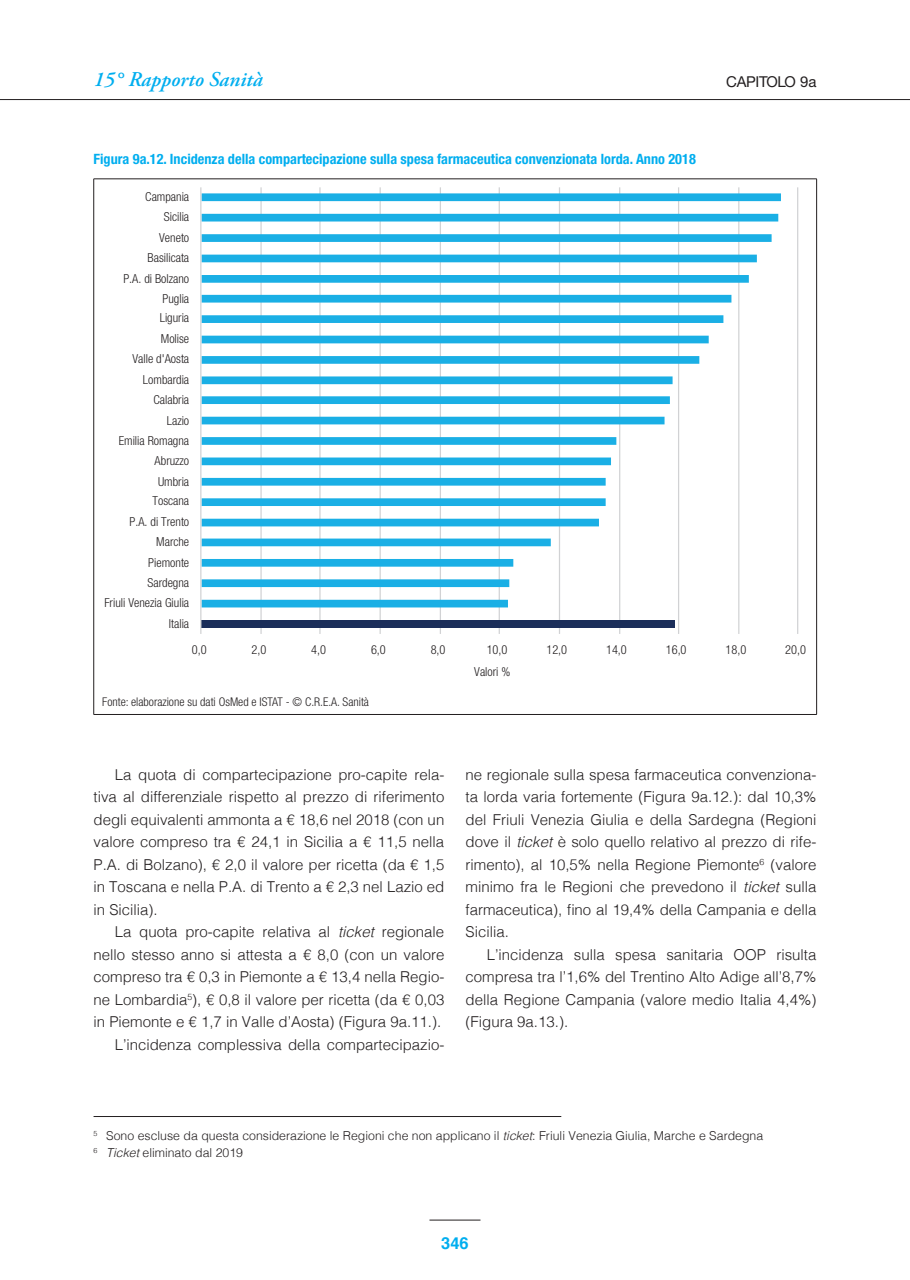
<style>
.page{position:relative;width:910px;height:1280px;background:#fff}
.page>*{position:absolute;margin:0;border:0;box-sizing:border-box;transform-origin:0 0}
.t1{font:italic 600 21px "Adobe Garamond Pro";color:#00aeef}
.t2{font:700 16.5px "Helvetica";color:#00aeef}
.t3{font:300 15px/22.5px "Helvetica";color:#231f20;text-align:justify}
.t4{font:15px "Helvetica Neue";letter-spacing:-.025em;color:#231f20}
.t5{font:700 condensed 14.25px "Helvetica Neue";color:#00aeef}
.t6{font:300 condensed 12.3px "Helvetica Neue";color:#231f20}
.t7{font:300 12.3px/17px "Helvetica";color:#231f20}
.t8{font:300 condensed 12px "Helvetica Neue";color:#231f20}
.s1{font-style:italic}
</style>
<div class="page">
<hr style="left:0;top:99px;width:910px;height:1px;background:#231f20">
<hr style="left:429px;top:1220px;width:51px;height:1px;background:#231f20">
<hr style="left:94px;top:179px;width:723px;height:1px;background:#231f20">
<hr style="left:93px;top:179px;width:1px;height:535px;background:#231f20">
<hr style="left:816px;top:179px;width:1px;height:535px;background:#231f20">
<hr style="left:94px;top:714px;width:723px;height:1px;background:#231f20">
<hr style="left:260px;top:187px;width:2px;height:447px;background:#d1d2d4">
<hr style="left:319px;top:187px;width:2px;height:447px;background:#d1d2d4">
<hr style="left:380px;top:187px;width:1px;height:447px;background:#d1d2d4">
<hr style="left:440px;top:187px;width:1px;height:447px;background:#d1d2d4">
<hr style="left:499px;top:187px;width:1px;height:447px;background:#d1d2d4">
<hr style="left:559px;top:187px;width:1px;height:447px;background:#d1d2d4">
<hr style="left:619px;top:187px;width:1px;height:447px;background:#d1d2d4">
<hr style="left:678px;top:187px;width:1px;height:447px;background:#d1d2d4">
<hr style="left:738px;top:187px;width:1px;height:447px;background:#d1d2d4">
<hr style="left:797px;top:187px;width:1px;height:447px;background:#d1d2d4">
<div style="left:202px;top:620px;width:473px;height:8px;background:#1b2e5a"></div>
<svg style="left:202px;top:193px;width:579px;height:414px"></svg>
<hr style="left:200px;top:187px;width:1px;height:447px;background:#d1d2d4">
<hr style="left:94px;top:1116px;width:467px;height:1px;background:#231f20">
<h1 class="t1" style="left:94px;top:67px;width:170px">15° Rapporto Sanità</h1>
<p class="t4" style="left:726px;top:73px;width:92px">CAPITOLO 9a</p>
<p class="t5" style="left:94px;top:150px;width:604px">Figura 9a.12. Incidenza della compartecipazione sulla spesa farmaceutica convenzionata lorda. Anno 2018</p>
<p class="t6" style="left:145px;top:190px;width:45px">Campania</p>
<p class="t6" style="left:164px;top:209px;width:27px">Sicilia</p>
<p class="t6" style="left:159px;top:230px;width:32px">Veneto</p>
<p class="t6" style="left:148px;top:250px;width:43px">Basilicata</p>
<p class="t6" style="left:123px;top:271px;width:67px">P.A. di Bolzano</p>
<p class="t6" style="left:162px;top:291px;width:28px">Puglia</p>
<p class="t6" style="left:160px;top:311px;width:31px">Liguria</p>
<p class="t6" style="left:161px;top:332px;width:30px">Molise</p>
<p class="t6" style="left:132px;top:352px;width:58px">Valle d'Aosta</p>
<p class="t6" style="left:143px;top:373px;width:48px">Lombardia</p>
<p class="t6" style="left:154px;top:393px;width:37px">Calabria</p>
<p class="t6" style="left:167px;top:413px;width:24px">Lazio</p>
<p class="t6" style="left:119px;top:433px;width:72px">Emilia Romagna</p>
<p class="t6" style="left:155px;top:453px;width:36px">Abruzzo</p>
<p class="t6" style="left:158px;top:474px;width:33px">Umbria</p>
<p class="t6" style="left:153px;top:494px;width:38px">Toscana</p>
<p class="t6" style="left:130px;top:515px;width:61px">P.A. di Trento</p>
<p class="t6" style="left:156px;top:535px;width:35px">Marche</p>
<p class="t6" style="left:148px;top:556px;width:42px">Piemonte</p>
<p class="t6" style="left:148px;top:576px;width:43px">Sardegna</p>
<p class="t6" style="left:104px;top:595px;width:86px">Friuli Venezia Giulia</p>
<p class="t6" style="left:169px;top:616px;width:22px">Italia</p>
<p class="t6" style="left:192px;top:643px;width:16px">0,0</p>
<p class="t6" style="left:252px;top:643px;width:16px">2,0</p>
<p class="t6" style="left:311px;top:643px;width:16px">4,0</p>
<p class="t6" style="left:371px;top:643px;width:16px">6,0</p>
<p class="t6" style="left:431px;top:643px;width:16px">8,0</p>
<p class="t6" style="left:487px;top:643px;width:22px">10,0</p>
<p class="t6" style="left:546px;top:643px;width:22px">12,0</p>
<p class="t6" style="left:606px;top:643px;width:22px">14,0</p>
<p class="t6" style="left:666px;top:643px;width:22px">16,0</p>
<p class="t6" style="left:725px;top:643px;width:22px">18,0</p>
<p class="t6" style="left:785px;top:643px;width:22px">20,0</p>
<p class="t8" style="left:102px;top:695px;width:268px">Fonte: elaborazione su dati OsMed e ISTAT - © C.R.E.A. Sanità</p>
<p class="t6" style="left:474px;top:665px;width:38px">Valori %</p>
<p class="t3" style="left:94px;top:762px;width:352px;text-indent:21px">La quota di compartecipazione pro-capite rela&shy;tiva al differenziale rispetto al prezzo di riferimento degli equivalenti ammonta a € 18,6 nel 2018 (con un valore compreso tra € 24,1 in Sicilia a € 11,5 nella P.A. di Bolzano), € 2,0 il valore per ricetta (da € 1,5 in Toscana e nella P.A. di Trento a € 2,3 nel Lazio ed in Sicilia).</p>
<p class="t3" style="left:94px;top:919px;width:352px;text-align:right">La quota pro-capite relativa al <span class="s1">ticket</span> regionale nello stesso anno si attesta a € 8,0 (con un valore compreso tra € 0,3 in Piemonte a € 13,4 nella Regio&shy;ne Lombardia<sup>5</sup>), € 0,8 il valore per ricetta (da € 0,03 in Piemonte e € 1,7 in Valle d’Aosta) (Figura 9a.11.).<br>L’incidenza complessiva della compartecipazio-</p>
<p class="t3" style="left:466px;top:762px;width:352px">ne regionale sulla spesa farmaceutica convenziona&shy;ta lorda varia fortemente (Figura 9a.12.): dal 10,3% del Friuli Venezia Giulia e della Sardegna (Regioni dove il <span class="s1">ticket</span> è solo quello relativo al prezzo di rife&shy;rimento), al 10,5% nella Regione Piemonte<sup>6</sup> (valore minimo fra le Regioni che prevedono il <span class="s1">ticket</span> sulla farmaceutica), fino al 19,4% della Campania e della Sicilia.</p>
<p class="t3" style="left:466px;top:942px;width:352px;text-indent:21px">L’incidenza sulla spesa sanitaria OOP risulta compresa tra l’1,6% del Trentino Alto Adige all’8,7% della Regione Campania (valore medio Italia 4,4%) (Figura 9a.13.).</p>
<p class="t7" style="left:94px;top:1126px;width:671px"><sup>5</sup> Sono escluse da questa considerazione le Regioni che non applicano il <span class="s1">ticket</span>: Friuli Venezia Giulia, Marche e Sardegna<br><sup>6</sup> <span class="s1">Ticket</span> eliminato dal 2019</p>
<p class="t2" style="left:441px;top:1229px;width:29px">346</p>
</div>
